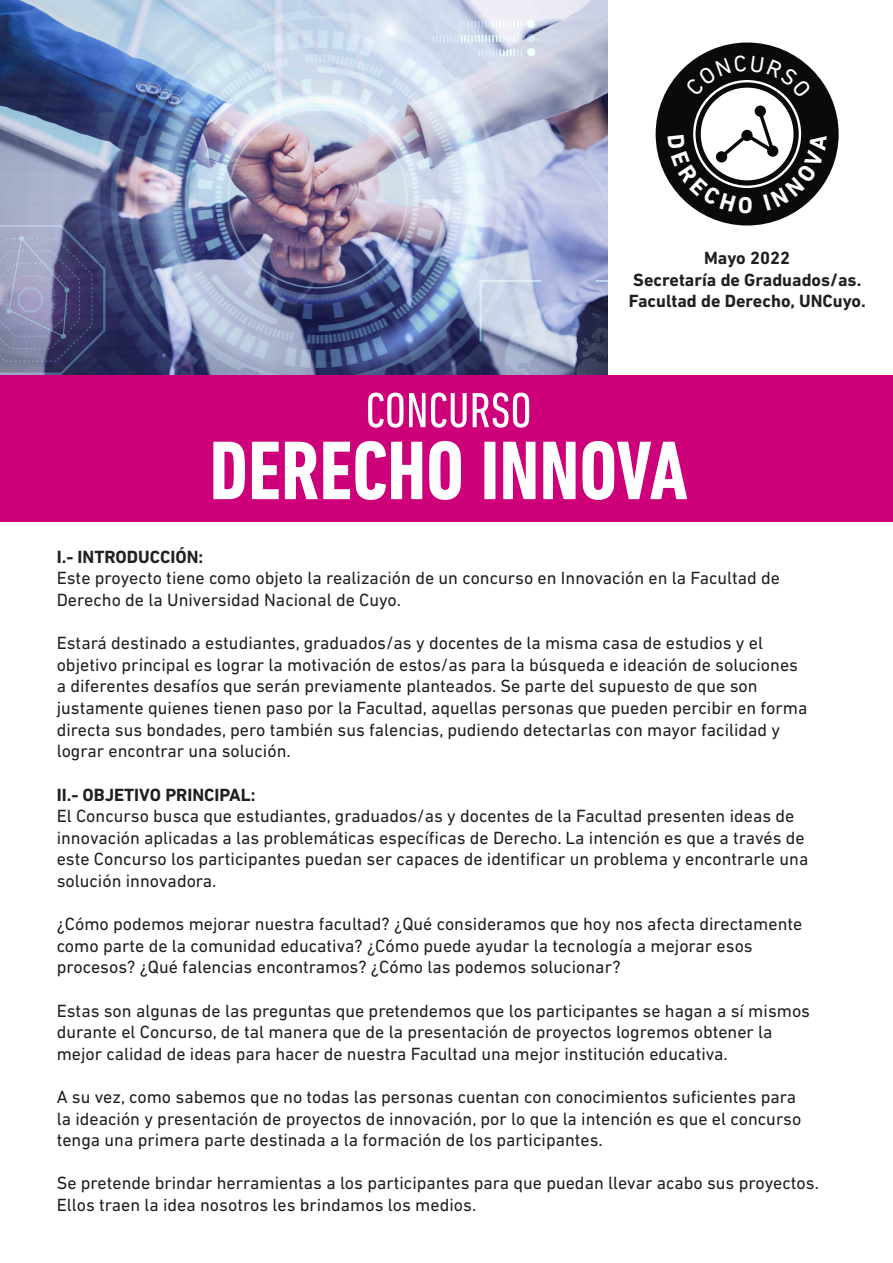
<style>
.page{position:relative;width:893px;height:1263px;background:#fff}
.page>*{position:absolute;margin:0;border:0;box-sizing:border-box;transform-origin:0 0}
.t1{font:700 condensed 84.45px "DIN Next LT Pro";color:#fff}
.t2{font:condensed 50.25px "DIN Next LT Pro";color:#fff}
.t3{font:18px/21.6px "DIN Next LT Pro";color:#231f20}
.t4{font:700 18px/21.6px "DIN Next LT Pro";color:#231f20;text-align:center}
</style>
<div class="page">
<img style="left:0;top:0;width:608px;height:375px">
<div style="left:0;top:375px;width:893px;height:146px;background:#cd007a"></div>
<div style="left:656px;top:43px;width:183px;height:182px;background:#0c090d;border-radius:50%"></div>
<svg style="left:668px;top:55px;width:159px;height:159px"></svg>
<h2 class="t2" style="left:366px;top:382px;width:167px">CONCURSO</h2>
<p class="t4" style="left:629px;top:247px;width:238px">Mayo 2022<br>Secretaría de Graduados/as.<br>Facultad de Derecho, UNCuyo.</p>
<h1 class="t1" style="left:209px;top:423px;width:480px">DERECHO INNOVA</h1>
<p class="t4" style="left:57px;top:546px;width:148px">I.- INTRODUCCIÓN:</p>
<p class="t3" style="left:57px;top:567px;width:725px">Este proyecto tiene como objeto la realización de un concurso en Innovación en la Facultad de<br>Derecho de la Universidad Nacional de Cuyo.</p>
<p class="t3" style="left:57px;top:632px;width:752px">Estará destinado a estudiantes, graduados/as y docentes de la misma casa de estudios y el objetivo principal es lograr la motivación de estos/as para la búsqueda e ideación de soluciones a diferentes desafíos que serán previamente planteados. Se parte del supuesto de que son justamente quienes tienen paso por la Facultad, aquellas personas que pueden percibir en forma directa sus bondades, pero también sus falencias, pudiendo detectarlas con mayor facilidad y lograr encontrar una solución.</p>
<p class="t4" style="left:57px;top:783px;width:200px">II.- OBJETIVO PRINCIPAL:</p>
<p class="t3" style="left:57px;top:805px;width:753px">El Concurso busca que estudiantes, graduados/as y docentes de la Facultad presenten ideas de innovación aplicadas a las problemáticas específicas de Derecho. La intención es que a través de este Concurso los participantes puedan ser capaces de identificar un problema y encontrarle una solución innovadora.</p>
<p class="t3" style="left:57px;top:913px;width:747px">¿Cómo podemos mejorar nuestra facultad? ¿Qué consideramos que hoy nos afecta directamente como parte de la comunidad educativa? ¿Cómo puede ayudar la tecnología a mejorar esos procesos? ¿Qué falencias encontramos? ¿Cómo las podemos solucionar?</p>
<p class="t3" style="left:57px;top:999px;width:755px">Estas son algunas de las preguntas que pretendemos que los participantes se hagan a sí mismos durante el Concurso, de tal manera que de la presentación de proyectos logremos obtener la mejor calidad de ideas para hacer de nuestra Facultad una mejor institución educativa.</p>
<p class="t3" style="left:57px;top:1086px;width:746px">A su vez, como sabemos que no todas las personas cuentan con conocimientos suficientes para la ideación y presentación de proyectos de innovación, por lo que la intención es que el concurso tenga una primera parte destinada a la formación de los participantes.</p>
<p class="t3" style="left:57px;top:1172px;width:764px">Se pretende brindar herramientas a los participantes para que puedan llevar acabo sus proyectos.<br>Ellos traen la idea nosotros les brindamos los medios.</p>
</div>
